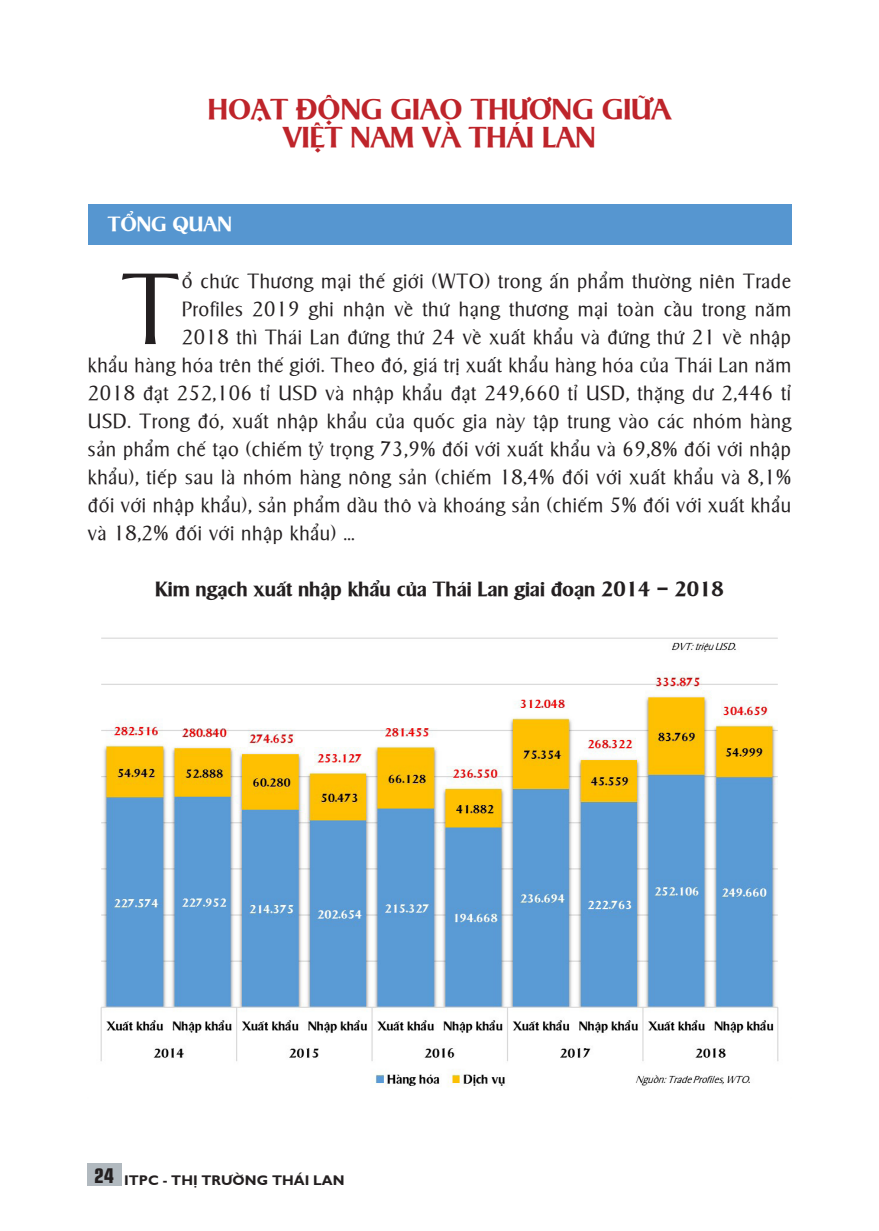
<style>
.page{position:relative;width:879px;height:1231px;background:#fff}
.page>*{position:absolute;margin:0;border:0;box-sizing:border-box;transform-origin:0 0}
.dropcap_3_line_vo_6{font:300 97.8px "SFU Sigvar";color:#231f20}
.tên_chương_thông_tin{font:600 28px "SFU Sigvar";color:#be242a}
.dropcap_3_line_vo_6-2{font:300 20px "SFU Sigvar";letter-spacing:.03em;color:#231f20}
.Bodytext__thẳng_hàng{font:600 20px "SFU Sigvar";color:#231f20}
.đề_mục_trong_tin{font:600 20px "SFU Sigvar";color:#fff}
.t1{font:700 14px "SFU Gill Sans";color:#231f20}
.s1{font-family:"SFU Eurostile";font-stretch:condensed;font-size:20px}
</style>
<div class="page">
<div style="left:87px;top:1163px;width:34px;height:23px;background:#b1b9bf"></div>
<div style="left:88px;top:204px;width:703px;height:41px;background:#5696d0"></div>
<img style="left:100px;top:637px;width:679px;height:450px">
<p class="tên_chương_thông_tin" style="left:208px;top:88px;width:465px">HOẠT ĐỘNG GIAO THƯƠNG GIỮA</p>
<p class="tên_chương_thông_tin" style="left:283px;top:116px;width:314px">VIỆT NAM VÀ THÁI LAN</p>
<p class="đề_mục_trong_tin" style="left:108px;top:208px;width:126px">TỔNG QUAN</p>
<p class="dropcap_3_line_vo_6" style="left:122px;top:233px;width:58px">T</p>
<p class="dropcap_3_line_vo_6-2" style="left:182px;top:265px;width:611px">ổ chức Thương mại thế giới (WTO) trong ấn phẩm thường niên Trade</p>
<p class="dropcap_3_line_vo_6-2" style="left:182px;top:293px;width:611px">Profiles 2019 ghi nhận về thứ hạng thương mại toàn cầu trong năm</p>
<p class="dropcap_3_line_vo_6-2" style="left:182px;top:321px;width:611px">2018 thì Thái Lan đứng thứ 24 về xuất khẩu và đứng thứ 21 về nhập</p>
<p class="dropcap_3_line_vo_6-2" style="left:88px;top:349px;width:704px">khẩu hàng hóa trên thế giới. Theo đó, giá trị xuất khẩu hàng hóa của Thái Lan năm</p>
<p class="dropcap_3_line_vo_6-2" style="left:88px;top:377px;width:705px">2018 đạt 252,106 tỉ USD và nhập khẩu đạt 249,660 tỉ USD, thặng dư 2,446 tỉ</p>
<p class="dropcap_3_line_vo_6-2" style="left:88px;top:405px;width:705px">USD. Trong đó, xuất nhập khẩu của quốc gia này tập trung vào các nhóm hàng</p>
<p class="dropcap_3_line_vo_6-2" style="left:88px;top:433px;width:705px">sản phẩm chế tạo (chiếm tỷ trọng 73,9% đối với xuất khẩu và 69,8% đối với nhập</p>
<p class="dropcap_3_line_vo_6-2" style="left:88px;top:461px;width:705px">khẩu), tiếp sau là nhóm hàng nông sản (chiếm 18,4% đối với xuất khẩu và 8,1%</p>
<p class="dropcap_3_line_vo_6-2" style="left:88px;top:489px;width:705px">đối với nhập khẩu), sản phẩm dầu thô và khoáng sản (chiếm 5% đối với xuất khẩu</p>
<p class="dropcap_3_line_vo_6-2" style="left:88px;top:517px;width:268px">và 18,2% đối với nhập khẩu) …</p>
<p class="Bodytext__thẳng_hàng" style="left:155px;top:573px;width:570px">Kim ngạch xuất nhập khẩu của Thái Lan giai đoạn 2014 – 2018</p>
<p class="t1" style="left:94px;top:1168px;width:252px"><span class="s1">24</span> ITPC - THỊ TRƯỜNG THÁI LAN</p>
</div>
